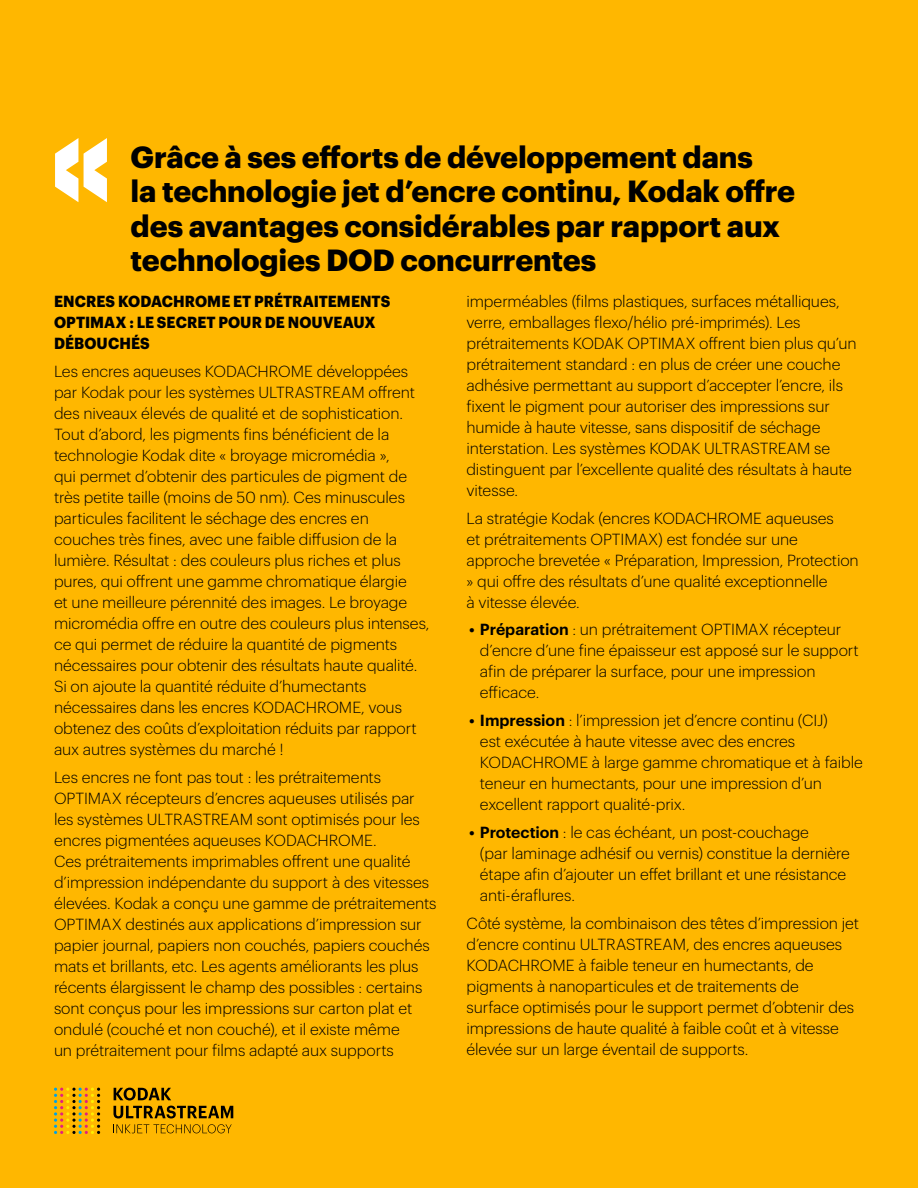
<style>
.page{position:relative;width:918px;height:1188px;background:#ffb700}
.page>*{position:absolute;margin:0;border:0;box-sizing:border-box;transform-origin:0 0}
.t1{font:900 condensed 150px "Helvetica Neue LT Pro";color:#fff}
.t2{font:700 30px/34.5px "Graphik";letter-spacing:-.005em;color:#000}
.t3{font:300 15.75px/21px "Graphik";letter-spacing:-.005em;color:#000}
.t4{font:700 15.75px/21px "Graphik";letter-spacing:.005em;color:#000;scale:.94 1}
.s1{font-weight:600}
</style>
<div class="page">
<svg style="left:54px;top:1088px;width:46px;height:46px"></svg>
<svg style="left:113px;top:1088px;width:120px;height:30px"></svg>
<svg style="left:113px;top:1124px;width:119px;height:9px"></svg>
<h1 class="t1" style="left:48px;top:68px;width:68px">«</h1>
<h2 class="t2" style="left:131px;top:137px;width:666px">Grâce à ses efforts de développement dans<br>la technologie jet d’encre continu, Kodak offre des avantages considérables par rapport aux technologies DOD concurrentes</h2>
<p class="t4" style="left:54px;top:290px;width:359px">ENCRES KODACHROME ET PRÉTRAITEMENTS<br>OPTIMAX : LE SECRET POUR DE NOUVEAUX<br>DÉBOUCHÉS</p>
<p class="t3" style="left:54px;top:360px;width:377px">Les encres aqueuses KODACHROME développées par Kodak pour les systèmes ULTRASTREAM offrent des niveaux élevés de qualité et de sophistication.<br>Tout d’abord, les pigments fins bénéficient de la technologie Kodak dite « broyage micromédia »,<br>qui permet d’obtenir des particules de pigment de très petite taille (moins de 50 nm). Ces minuscules particules facilitent le séchage des encres en couches très fines, avec une faible diffusion de la lumière. Résultat : des couleurs plus riches et plus pures, qui offrent une gamme chromatique élargie<br>et une meilleure pérennité des images. Le broyage micromédia offre en outre des couleurs plus intenses, ce qui permet de réduire la quantité de pigments nécessaires pour obtenir des résultats haute qualité.<br>Si on ajoute la quantité réduite d’humectants nécessaires dans les encres KODACHROME, vous obtenez des coûts d’exploitation réduits par rapport aux autres systèmes du marché !</p>
<p class="t3" style="left:54px;top:765px;width:384px">Les encres ne font pas tout : les prétraitements OPTIMAX récepteurs d’encres aqueuses utilisés par les systèmes ULTRASTREAM sont optimisés pour les encres pigmentées aqueuses KODACHROME.<br>Ces prétraitements imprimables offrent une qualité d’impression indépendante du support à des vitesses élevées. Kodak a conçu une gamme de prétraitements OPTIMAX destinés aux applications d’impression sur papier journal, papiers non couchés, papiers couchés mats et brillants, etc. Les agents améliorants les plus récents élargissent le champ des possibles : certains sont conçus pour les impressions sur carton plat et ondulé (couché et non couché), et il existe même<br>un prétraitement pour films adapté aux supports</p>
<p class="t3" style="left:466px;top:290px;width:392px">imperméables (films plastiques, surfaces métalliques, verre, emballages flexo/hélio pré-imprimés). Les prétraitements KODAK OPTIMAX offrent bien plus qu’un prétraitement standard : en plus de créer une couche adhésive permettant au support d’accepter l’encre, ils fixent le pigment pour autoriser des impressions sur humide à haute vitesse, sans dispositif de séchage interstation. Les systèmes KODAK ULTRASTREAM se distinguent par l’excellente qualité des résultats à haute vitesse.</p>
<p class="t3" style="left:466px;top:506px;width:394px">La stratégie Kodak (encres KODACHROME aqueuses<br>et prétraitements OPTIMAX) est fondée sur une approche brevetée « Préparation, Impression, Protection » qui offre des résultats d’une qualité exceptionnelle<br>à vitesse élevée.</p>
<p class="t3" style="left:480px;top:618px;width:380px;text-indent:-11px"><span class="s1">• Préparation</span> : un prétraitement OPTIMAX récepteur d’encre d’une fine épaisseur est apposé sur le support afin de préparer la surface, pour une impression efficace.</p>
<p class="t3" style="left:480px;top:709px;width:384px;text-indent:-11px"><span class="s1">• Impression</span> : l’impression jet d’encre continu (CIJ)<br>est exécutée à haute vitesse avec des encres KODACHROME à large gamme chromatique et à faible teneur en humectants, pour une impression d’un excellent rapport qualité-prix.</p>
<p class="t3" style="left:480px;top:820px;width:371px;text-indent:-11px"><span class="s1">• Protection</span> : le cas échéant, un post-couchage<br>(par laminage adhésif ou vernis) constitue la dernière étape afin d’ajouter un effet brillant et une résistance anti-éraflures.</p>
<p class="t3" style="left:466px;top:911px;width:394px">Côté système, la combinaison des têtes d’impression jet d’encre continu ULTRASTREAM, des encres aqueuses KODACHROME à faible teneur en humectants, de pigments à nanoparticules et de traitements de<br>surface optimisés pour le support permet d’obtenir des impressions de haute qualité à faible coût et à vitesse élevée sur un large éventail de supports.</p>
</div>
